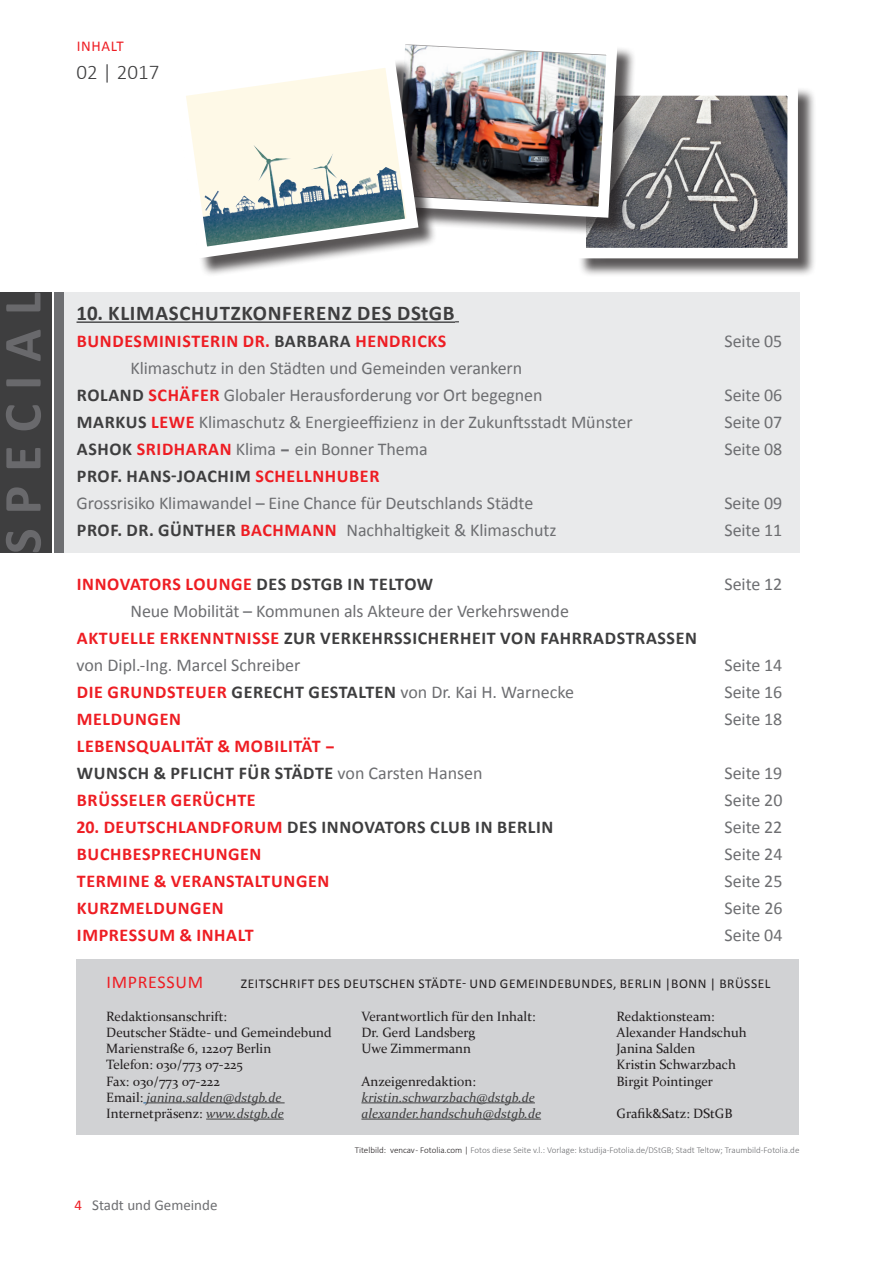
<style>
.page{position:relative;width:893px;height:1263px;background:#fff}
.page>*{position:absolute;margin:0;border:0;box-sizing:border-box;transform-origin:0 0}
.t1{font:700 54px "Calibri";letter-spacing:.255em;color:#69696c}
.t2{font:700 21px "Calibri";letter-spacing:.035em;color:#3e3e3f}
.t3{font:300 21px "Calibri";color:#3e3e3f}
.t4{font:18px/27px "Calibri";letter-spacing:-.005em;color:#6d6e71}
.t5{font:700 18px/27px "Calibri";letter-spacing:.035em;color:#ee1d23}
.t6{font:700 18px "Calibri";letter-spacing:.035em;color:#3e3e3f}
.t7{font:18px "Calibri";letter-spacing:.04em;color:#ee1d23}
.t8{font:15px "Calibri";color:#6d6e71}
.t9{font:15px "Calibri";letter-spacing:.04em;color:#ee1d23}
.t10{font:13.5px/16.2px "Constantia";color:#231f20}
.t11{font:13.5px "Calibri";letter-spacing:.04em;color:#231f20}
.t12{font:italic 13.5px/16.2px "Constantia";color:#3e3e3f}
.t13{font:300 9px "Calibri";color:#6d6e71}
.s1{color:#3e3e3f}
.s2{font-weight:700;color:#3e3e3f}
.s3{font-weight:700;color:#ee1d23}
.s4{font-family:"Franklin Gothic";font-weight:600}
.s5{font-weight:400;color:#6d6e71}
.s6{color:#ee1d23}
.s7{font-style:italic;color:#3e3e3f}
.s8{color:#231f20}
</style>
<div class="page">
<div style="left:54px;top:292px;width:745px;height:261px;background:#e9eaeb"></div>
<hr style="left:77px;top:321px;width:378px;height:2px;background:#3e3e3f">
<div style="left:77px;top:960px;width:722px;height:175px;background:#d1d2d4"></div>
<hr style="left:147px;top:1102px;width:138px;height:1px;background:#3e3e3f">
<hr style="left:206px;top:1119px;width:78px;height:1px;background:#3e3e3f">
<hr style="left:361px;top:1102px;width:174px;height:1px;background:#3e3e3f">
<hr style="left:361px;top:1119px;width:180px;height:1px;background:#3e3e3f">
<div style="left:578px;top:87px;width:239px;height:190px;background:#231f20;opacity:.75"></div>
<img style="left:587px;top:96px;width:200px;height:151px">
<div style="left:389px;top:36px;width:247px;height:200px;background:#231f20;opacity:.75"></div>
<img style="left:389px;top:36px;width:234px;height:187px">
<div style="left:176px;top:58px;width:261px;height:219px;background:#231f20;opacity:.75"></div>
<svg style="left:176px;top:50px;width:248px;height:214px"></svg>
<div style="left:0;top:292px;width:51px;height:261px;background:#3e3e3f"></div>
<div style="left:54px;top:292px;width:10px;height:261px;background:#6d6e71"></div>
<p class="t9" style="left:77px;top:40px;width:48px">INHALT</p>
<p class="t3" style="left:77px;top:62px;width:84px">02 | 2017</p>
<h1 class="t1" style="left:-3px;top:554px;width:263px;rotate:-90deg">SPECIAL</h1>
<p class="t2" style="left:77px;top:303px;width:380px">10. KLIMASCHUTZKONFERENZ DES DStGB</p>
<p class="t5" style="left:77px;top:327px;width:371px">BUNDESMINISTERIN DR. <span class="s1">BARBARA</span> HENDRICKS</p>
<p class="t4" style="left:725px;top:329px;width:59px">Seite 05</p>
<p class="t4" style="left:77px;top:356px;width:467px;text-indent:54px">Klimaschutz in den Städten und Gemeinden verankern<br><span class="s2">ROLAND</span> <span class="s3">SCHÄFER</span> Globaler Herausforderung vor Ort begegnen</p>
<p class="t4" style="left:725px;top:383px;width:59px">Seite 06</p>
<p class="t4" style="left:77px;top:408px;width:557px"><span class="s2">MARKUS</span> <span class="s3">LEWE</span> Klimaschutz &amp; Energieeizienz in der Zukuntsstadt Münster</p>
<p class="t4" style="left:725px;top:410px;width:59px">Seite 07</p>
<p class="t4" style="left:77px;top:437px;width:352px"><span class="s2">ASHOK</span> <span class="s3">SRIDHARAN</span> Klima <span class="s4">–</span> ein Bonner Thema</p>
<p class="t4" style="left:724px;top:437px;width:59px">Seite 08</p>
<p class="t4" style="left:77px;top:462px;width:458px"><span class="s2">PROF. HANS-JOACHIM</span> <span class="s3">SCHELLNHUBER<br></span>Grossrisiko Klimawandel – Eine Chance für Deutschlands Städte</p>
<p class="t4" style="left:724px;top:491px;width:59px">Seite 09</p>
<p class="t4" style="left:77px;top:516px;width:481px"><span class="s2">PROF. DR. GÜNTHER</span> <span class="s3">BACHMANN</span> Nachhaligkeit &amp; Klimaschutz</p>
<p class="t4" style="left:725px;top:518px;width:59px">Seite 11</p>
<p class="t5" style="left:77px;top:570px;width:358px">INNOVATORS LOUNGE <span class="s1">DES DSTGB IN TELTOW</span></p>
<p class="t4" style="left:725px;top:572px;width:59px">Seite 12</p>
<p class="t4" style="left:77px;top:597px;width:622px;text-indent:54px">Neue Mobilität – Kommunen als Akteure der Verkehrswende<br><span class="s3">AKTUELLE ERKENNTNISSE</span> <span class="s2">ZUR VERKEHRSSICHERHEIT VON FAHRRADSTRASSEN </span>von Dipl.-Ing. Marcel Schreiber</p>
<p class="t4" style="left:725px;top:653px;width:59px">Seite 14</p>
<p class="t4" style="left:77px;top:678px;width:499px"><span class="s3">DIE GRUNDSTEUER</span> <span class="s2">GERECHT GESTALTEN</span> von Dr. Kai H. Warnecke</p>
<p class="t4" style="left:725px;top:680px;width:59px">Seite 16</p>
<p class="t5" style="left:77px;top:705px;width:106px">MELDUNGEN</p>
<p class="t4" style="left:725px;top:707px;width:59px">Seite 18</p>
<p class="t5" style="left:77px;top:732px;width:407px">LEBENSQUALITÄT &amp; MOBILITÄT <span class="s4">–<br></span><span class="s1">WUNSCH &amp; PFLICHT FÜR STÄDTE</span> <span class="s5">von Carsten Hansen</span></p>
<p class="t4" style="left:725px;top:761px;width:59px">Seite 19</p>
<p class="t5" style="left:77px;top:786px;width:180px">BRÜSSELER GERÜCHTE</p>
<p class="t4" style="left:725px;top:788px;width:59px">Seite 20</p>
<p class="t6" style="left:77px;top:818px;width:478px"><span class="s6">20. DEUTSCHLANDFORUM</span> DES INNOVATORS CLUB IN BERLIN</p>
<p class="t4" style="left:725px;top:815px;width:59px">Seite 22</p>
<p class="t5" style="left:77px;top:840px;width:186px">BUCHBESPRECHUNGEN</p>
<p class="t4" style="left:725px;top:842px;width:59px">Seite 24</p>
<p class="t5" style="left:77px;top:867px;width:254px">TERMINE &amp; VERANSTALTUNGEN</p>
<p class="t4" style="left:725px;top:869px;width:59px">Seite 25</p>
<p class="t5" style="left:77px;top:894px;width:148px">KURZMELDUNGEN</p>
<p class="t4" style="left:725px;top:896px;width:59px">Seite 26</p>
<p class="t5" style="left:77px;top:921px;width:178px">IMPRESSUM &amp; INHALT</p>
<p class="t4" style="left:725px;top:923px;width:59px">Seite 04</p>
<p class="t7" style="left:106px;top:970px;width:98px">IMPRESSUM</p>
<p class="t10" style="left:106px;top:1009px;width:227px">Redaktionsanschrift:<br>Deutscher Städte- und Gemeindebund<br>Marienstraße 6, 12207 Berlin<br>Telefon: 030/773 07-225<br>Fax: 030/773 07-222<br>Email: <span class="s7">janina.salden@dstgb.de<br></span>Internetpräsenz: <span class="s7">www.dstgb.de</span></p>
<p class="t10" style="left:361px;top:1009px;width:176px">Verantwortlich für den Inhalt:<br>Dr. Gerd Landsberg<br>Uwe Zimmermann</p>
<p class="t11" style="left:241px;top:975px;width:531px">ZEITSCHRIFT DES DEUTSCHEN STÄDTE- UND GEMEINDEBUNDES, BERLIN |BONN | BRÜSSEL</p>
<p class="t10" style="left:617px;top:1009px;width:131px">Redaktionsteam:<br>Alexander Handschuh<br>Janina Salden<br>Kristin Schwarzbach<br>Birgit Pointinger</p>
<p class="t10" style="left:617px;top:1105px;width:117px">Graik&amp;Satz: DStGB</p>
<p class="t10" style="left:361px;top:1073px;width:116px">Anzeigenredaktion:</p>
<p class="t12" style="left:361px;top:1090px;width:181px">kristin.schwarzbach@dstgb.de alexander.handschuh@dstgb.de</p>
<p class="t8" style="left:74px;top:1200px;width:145px"><span class="s6">4</span> Stadt und Gemeinde</p>
<p class="t13" style="left:355px;top:1146px;width:446px"><span class="s8">Titelbild: vencav - Fotolia.com |</span> Fotos diese Seite v.l.: Vorlage: kstudija-Fotolia.de/DStGB; Stadt Teltow; Traumbild-Fotolia.de</p>
</div>
